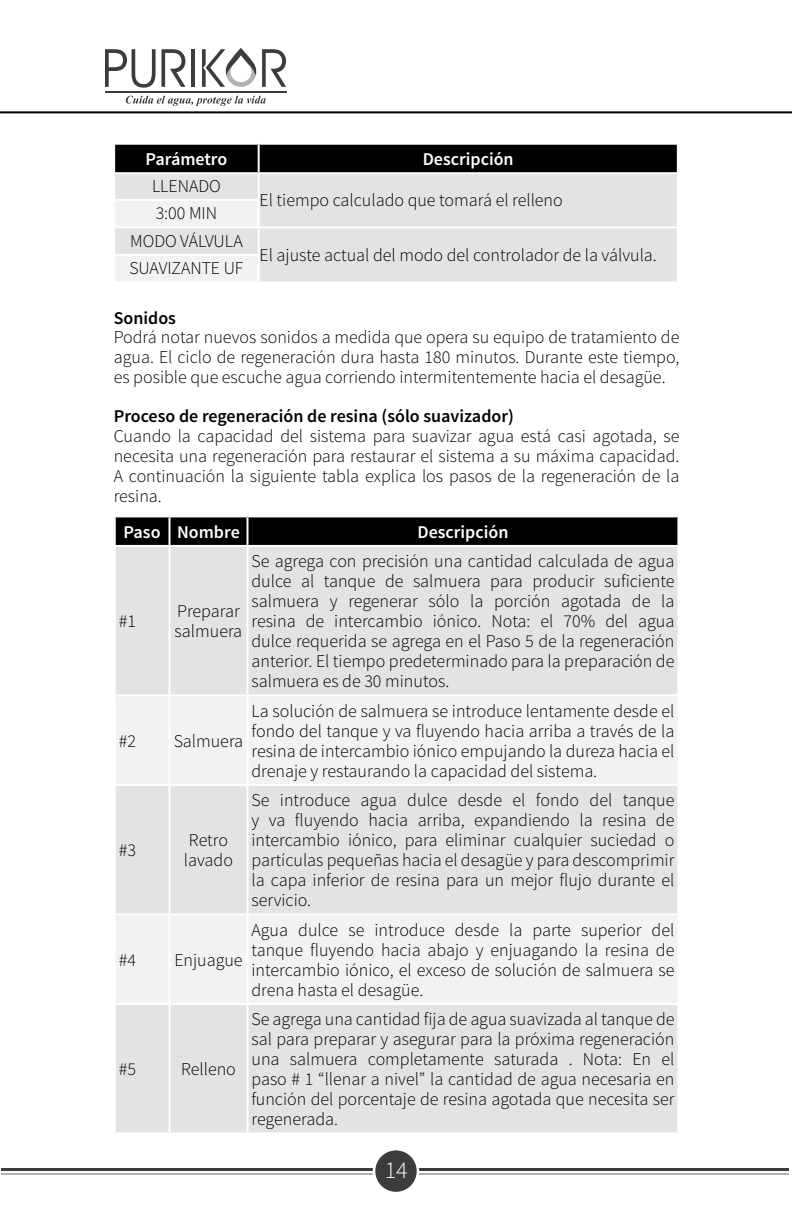
<style>
.page{position:relative;width:792px;height:1224px;background:#fff}
.page>*{position:absolute;margin:0;border:0;box-sizing:border-box;transform-origin:0 0}
.t1{font:300 24px "Source Sans Pro";color:#fff}
.t2{font:300 18px/20px "Source Sans Pro";color:#000;text-align:justify}
.t3{font:600 18px "Source Sans Pro";color:#000}
.t4{font:600 18px "Source Sans Pro";color:#fff}
</style>
<div class="page">
<hr style="left:0;top:111px;width:792px;height:2px;background:#000">
<hr style="left:105px;top:91px;width:181px;height:1px;background:#3c3c3b">
<svg style="left:105px;top:49px;width:80px;height:39px"></svg>
<hr style="left:191px;top:49px;width:4px;height:38px;background:#3c3c3b">
<svg style="left:202px;top:48px;width:84px;height:39px"></svg>
<svg style="left:126px;top:96px;width:140px;height:10px"></svg>
<hr style="left:2px;top:1168px;width:787px;height:2px;background:#3c3c3b">
<hr style="left:2px;top:1173px;width:787px;height:2px;background:#b2b2b1">
<div style="left:373px;top:1148px;width:46px;height:47px;border:9px solid #fff;border-radius:50%"></div>
<div style="left:375px;top:1150px;width:42px;height:42px;background:#3c3c3b;border-radius:50%"></div>
<svg style="left:116px;top:517px;width:561px;height:28px;background:#050505"></svg>
<div style="left:116px;top:547px;width:561px;height:585px;background:#e3e3e3"></div>
<svg style="left:116px;top:696px;width:561px;height:307px;fill:#f2f2f2"></svg>
<hr style="left:168px;top:547px;width:2px;height:147px;background:#fff">
<hr style="left:114px;top:694px;width:56px;height:2px;background:#fff">
<hr style="left:170px;top:694px;width:78px;height:2px;background:#fff">
<hr style="left:168px;top:696px;width:2px;height:88px;background:#fff">
<hr style="left:114px;top:784px;width:56px;height:2px;background:#fff">
<hr style="left:170px;top:784px;width:78px;height:2px;background:#fff">
<hr style="left:168px;top:786px;width:2px;height:127px;background:#fff">
<hr style="left:114px;top:913px;width:56px;height:2px;background:#fff">
<hr style="left:170px;top:913px;width:78px;height:2px;background:#fff">
<hr style="left:168px;top:915px;width:2px;height:88px;background:#fff">
<hr style="left:114px;top:1003px;width:56px;height:2px;background:#fff">
<hr style="left:170px;top:1003px;width:78px;height:2px;background:#fff">
<hr style="left:168px;top:1005px;width:2px;height:127px;background:#fff">
<hr style="left:168px;top:517px;width:2px;height:28px;background:#fff">
<hr style="left:246px;top:547px;width:2px;height:147px;background:#fff">
<hr style="left:246px;top:696px;width:2px;height:88px;background:#fff">
<hr style="left:246px;top:786px;width:2px;height:127px;background:#fff">
<hr style="left:246px;top:915px;width:2px;height:88px;background:#fff">
<hr style="left:246px;top:1005px;width:2px;height:127px;background:#fff">
<hr style="left:246px;top:517px;width:2px;height:28px;background:#fff">
<hr style="left:248px;top:694px;width:431px;height:2px;background:#fff">
<hr style="left:248px;top:784px;width:431px;height:2px;background:#fff">
<hr style="left:248px;top:913px;width:431px;height:2px;background:#fff">
<hr style="left:248px;top:1003px;width:431px;height:2px;background:#fff">
<div style="left:115px;top:174px;width:562px;height:107px;background:#e3e3e3"></div>
<svg style="left:115px;top:201px;width:143px;height:80px"></svg>
<hr style="left:113px;top:199px;width:147px;height:2px;background:#fff">
<hr style="left:113px;top:226px;width:146px;height:2px;background:#fff">
<hr style="left:113px;top:254px;width:147px;height:2px;background:#fff">
<hr style="left:258px;top:173px;width:2px;height:26px;background:#fff">
<hr style="left:258px;top:201px;width:2px;height:25px;background:#fff">
<hr style="left:258px;top:228px;width:2px;height:26px;background:#fff">
<hr style="left:258px;top:256px;width:2px;height:25px;background:#fff">
<hr style="left:259px;top:226px;width:420px;height:2px;background:#fff">
<div style="left:115px;top:145px;width:562px;height:27px;background:#000"></div>
<hr style="left:258px;top:145px;width:2px;height:27px;background:#fff">
<p class="t4" style="left:145px;top:148px;width:83px">Parámetro</p>
<p class="t4" style="left:423px;top:148px;width:92px">Descripción</p>
<p class="t2" style="left:152px;top:176px;width:70px">LLENADO</p>
<p class="t2" style="left:130px;top:200px;width:114px;line-height:27.6px;text-align:center">3:00 MIN<br>MODO VÁLVULA</p>
<p class="t2" style="left:129px;top:259px;width:116px">SUAVIZANTE UF</p>
<p class="t2" style="left:260px;top:190px;width:305px">El tiempo calculado que tomará el relleno</p>
<p class="t2" style="left:260px;top:245px;width:399px">El ajuste actual del modo del controlador de la válvula.</p>
<p class="t3" style="left:114px;top:307px;width:64px">Sonidos</p>
<p class="t2" style="left:114px;top:328px;width:567px">Podrá notar nuevos sonidos a medida que opera su equipo de tratamiento de agua. El ciclo de regeneración dura hasta 180 minutos. Durante este tiempo, es posible que escuche agua corriendo intermitentemente hacia el desagüe.</p>
<p class="t3" style="left:114px;top:405px;width:402px">Proceso de regeneración de resina (sólo suavizador)</p>
<p class="t2" style="left:114px;top:426px;width:567px">Cuando la capacidad del sistema para suavizar agua está casi agotada, se necesita una regeneración para restaurar el sistema a su máxima capacidad.<br>A continuación la siguiente tabla explica los pasos de la regeneración de la resina.</p>
<p class="t4" style="left:124px;top:521px;width:118px">Paso Nombre</p>
<p class="t4" style="left:417px;top:521px;width:92px">Descripción</p>
<p class="t2" style="left:119px;top:612px;width:19px">#1</p>
<p class="t2" style="left:175px;top:602px;width:69px">Preparar salmuera</p>
<p class="t2" style="left:119px;top:731px;width:19px">#2</p>
<p class="t2" style="left:174px;top:731px;width:71px">Salmuera</p>
<p class="t2" style="left:119px;top:841px;width:19px">#3</p>
<p class="t2" style="left:184px;top:831px;width:51px">Retro lavado</p>
<p class="t2" style="left:119px;top:950px;width:19px">#4</p>
<p class="t2" style="left:174px;top:950px;width:70px">Enjuague</p>
<p class="t2" style="left:119px;top:1060px;width:19px">#5</p>
<p class="t2" style="left:181px;top:1060px;width:56px">Relleno</p>
<p class="t2" style="left:251px;top:552px;width:424px">Se agrega con precisión una cantidad calculada de agua dulce al tanque de salmuera para producir suficiente salmuera y regenerar sólo la porción agotada de la resina de intercambio iónico. Nota: el 70% del agua dulce requerida se agrega en el Paso 5 de la regeneración anterior. El tiempo predeterminado para la preparación de salmuera es de 30 minutos.</p>
<p class="t2" style="left:251px;top:701px;width:424px">La solución de salmuera se introduce lentamente desde el fondo del tanque y va fluyendo hacia arriba a través de la resina de intercambio iónico empujando la dureza hacia el drenaje y restaurando la capacidad del sistema.</p>
<p class="t2" style="left:252px;top:791px;width:424px">Se introduce agua dulce desde el fondo del tanque y va fluyendo hacia arriba, expandiendo la resina de intercambio iónico, para eliminar cualquier suciedad o partículas pequeñas hacia el desagüe y para descomprimir la capa inferior de resina para un mejor flujo durante el servicio.</p>
<p class="t2" style="left:252px;top:920px;width:424px">Agua dulce se introduce desde la parte superior del tanque fluyendo hacia abajo y enjuagando la resina de intercambio iónico, el exceso de solución de salmuera se drena hasta el desagüe.</p>
<p class="t2" style="left:252px;top:1010px;width:424px">Se agrega una cantidad fija de agua suavizada al tanque de sal para preparar y asegurar para la próxima regeneración una salmuera completamente saturada . Nota: En el paso # 1 “llenar a nivel” la cantidad de agua necesaria en función del porcentaje de resina agotada que necesita ser regenerada.</p>
<h1 class="t1" style="left:385px;top:1155px;width:24px">14</h1>
</div>
